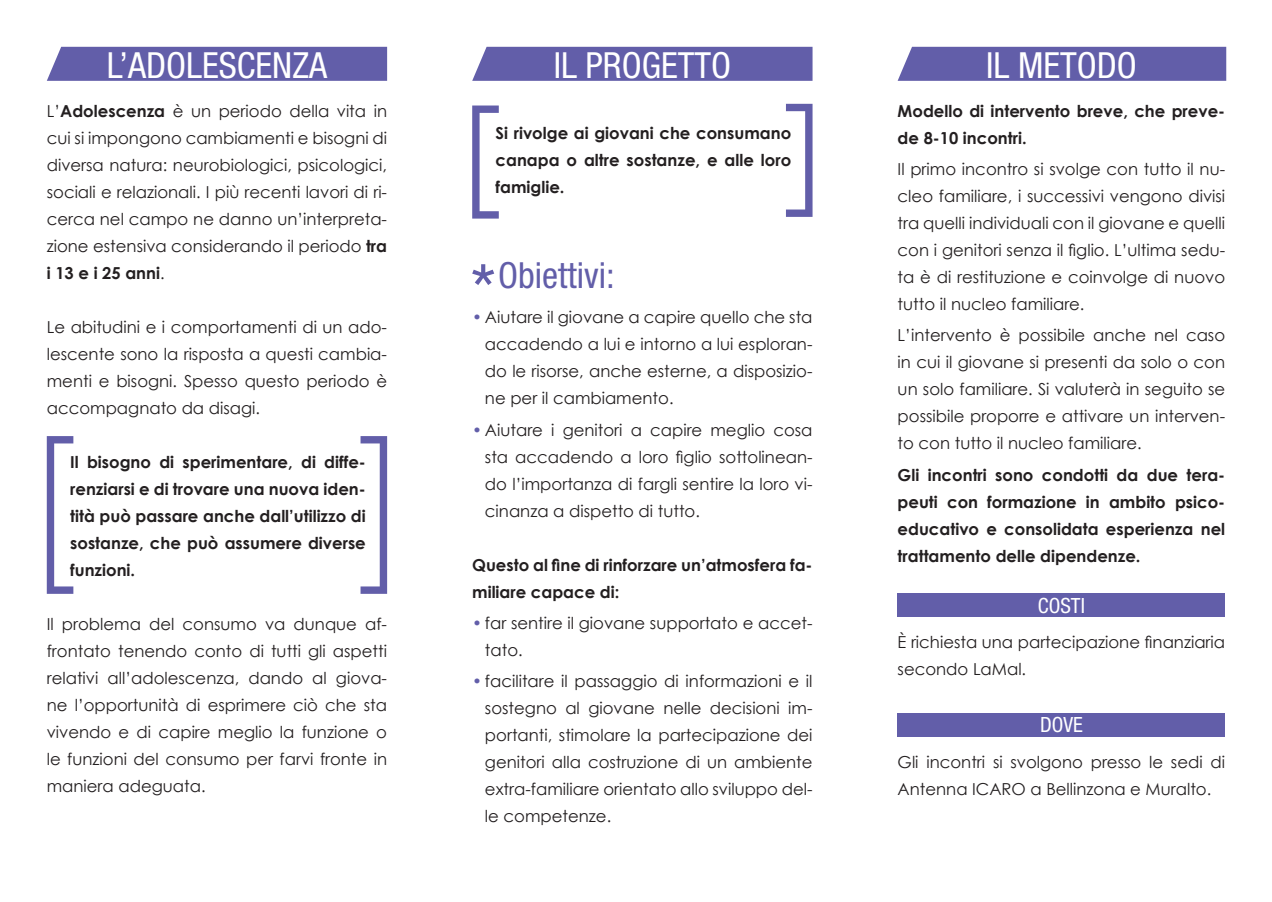
<style>
.page{position:relative;width:1272px;height:902px;background:#fff}
.page>*{position:absolute;margin:0;border:0;box-sizing:border-box;transform-origin:0 0}
.t1{font:condensed 36px "Helvetica Neue LT Std";color:#fff}
.t2{font:condensed 36px "Helvetica Neue LT Std";color:#625ea9}
.t3{font:condensed 21px "Helvetica Neue LT Std";color:#fff}
.t4{font:16.5px/27px "Century Gothic";color:#231f20;text-align:justify}
.t5{font:700 16.5px/27px "Century Gothic";color:#231f20;text-align:justify}
.s1{font-weight:700}
.s2{color:#625ea9}
</style>
<div class="page">
<div style="left:47px;top:47px;width:340px;height:34px;background:#625ea9"></div>
<div style="left:897px;top:47px;width:329px;height:34px;background:#625ea9"></div>
<div style="left:472px;top:47px;width:340px;height:34px;background:#625ea9"></div>
<svg style="left:47px;top:436px;width:26px;height:157px"></svg>
<svg style="left:360px;top:436px;width:27px;height:157px"></svg>
<svg style="left:786px;top:104px;width:26px;height:113px"></svg>
<svg style="left:472px;top:105px;width:27px;height:113px"></svg>
<svg style="left:472px;top:264px;width:22px;height:21px"></svg>
<div style="left:897px;top:593px;width:328px;height:24px;background:#625ea9"></div>
<div style="left:897px;top:713px;width:328px;height:23px;background:#625ea9"></div>
<p class="t1" style="left:107px;top:44px;width:222px">L’ADOLESCENZA</p>
<p class="t1" style="left:553px;top:44px;width:179px">IL PROGETTO</p>
<p class="t1" style="left:986px;top:44px;width:152px">IL METODO</p>
<p class="t4" style="left:47px;top:97px;width:342px">L’<span class="s1">Adolescenza</span> è un periodo della vita in cui si impongono cambiamenti e bisogni di diversa natura: neurobiologici, psicologici, sociali e relazionali. I più recenti lavori di ri&shy;cerca nel campo ne danno un’interpreta&shy;zione estensiva considerando il periodo <span class="s1">tra i 13 e i 25 anni</span>.</p>
<p class="t5" style="left:897px;top:97px;width:329px">Modello di intervento breve, che preve&shy;de 8-10 incontri.</p>
<p class="t4" style="left:897px;top:155px;width:329px">Il primo incontro si svolge con tutto il nu&shy;cleo familiare, i successivi vengono divisi tra quelli individuali con il giovane e quelli con i genitori senza il figlio. L’ultima sedu&shy;ta è di restituzione e coinvolge di nuovo tutto il nucleo familiare.</p>
<p class="t4" style="left:897px;top:321px;width:329px">L’intervento è possibile anche nel caso in cui il giovane si presenti da solo o con un solo familiare. Si valuterà in seguito se possibile proporre e attivare un interven&shy;to con tutto il nucleo familiare.</p>
<p class="t5" style="left:897px;top:460px;width:329px">Gli incontri sono condotti da due tera&shy;peuti con formazione in ambito psico&shy;educativo e consolidata esperienza nel trattamento delle dipendenze.</p>
<p class="t5" style="left:495px;top:119px;width:297px">Si rivolge ai giovani che consumano canapa o altre sostanze, e alle loro famiglie.</p>
<p class="t2" style="left:498px;top:254px;width:118px">Obiettivi:</p>
<p class="t4" style="left:485px;top:303px;width:329px;text-indent:-13px"><span class="s2">•</span> Aiutare il giovane a capire quello che sta accadendo a lui e intorno a lui esploran&shy;do le risorse, anche esterne, a disposizio&shy;ne per il cambiamento.</p>
<p class="t4" style="left:485px;top:416px;width:329px;text-indent:-13px"><span class="s2">•</span> Aiutare i genitori a capire meglio cosa sta accadendo a loro figlio sottolinean&shy;do l’importanza di fargli sentire la loro vi&shy;cinanza a dispetto di tutto.</p>
<p class="t5" style="left:472px;top:550px;width:342px">Questo al fine di rinforzare un’atmosfera fa&shy;miliare capace di:</p>
<p class="t4" style="left:485px;top:609px;width:329px;text-indent:-13px"><span class="s2">•</span> far sentire il giovane supportato e accet&shy;tato.</p>
<p class="t4" style="left:485px;top:667px;width:329px;text-indent:-13px"><span class="s2">•</span> facilitare il passaggio di informazioni e il sostegno al giovane nelle decisioni im&shy;portanti, stimolare la partecipazione dei genitori alla costruzione di un ambiente extra-familiare orientato allo sviluppo del&shy;le competenze.</p>
<p class="t4" style="left:47px;top:313px;width:342px">Le abitudini e i comportamenti di un ado&shy;lescente sono la risposta a questi cambia&shy;menti e bisogni. Spesso questo periodo è accompagnato da disagi.</p>
<p class="t5" style="left:70px;top:447px;width:297px">Il bisogno di sperimentare, di diffe&shy;renziarsi e di trovare una nuova iden&shy;tità può passare anche dall’utilizzo di sostanze, che può assumere diverse funzioni.</p>
<p class="t3" style="left:1037px;top:593px;width:49px">COSTI</p>
<p class="t4" style="left:47px;top:610px;width:342px">Il problema del consumo va dunque af&shy;frontato tenendo conto di tutti gli aspetti relativi all’adolescenza, dando al giova&shy;ne l’opportunità di esprimere ciò che sta vivendo e di capire meglio la funzione o le funzioni del consumo per farvi fronte in maniera adeguata.</p>
<p class="t4" style="left:897px;top:628px;width:329px">È richiesta una partecipazione finanziaria secondo LaMal.</p>
<p class="t3" style="left:1039px;top:712px;width:44px">DOVE</p>
<p class="t4" style="left:897px;top:747px;width:329px">Gli incontri si svolgono presso le sedi di<br>Antenna ICARO a Bellinzona e Muralto.</p>
</div>
